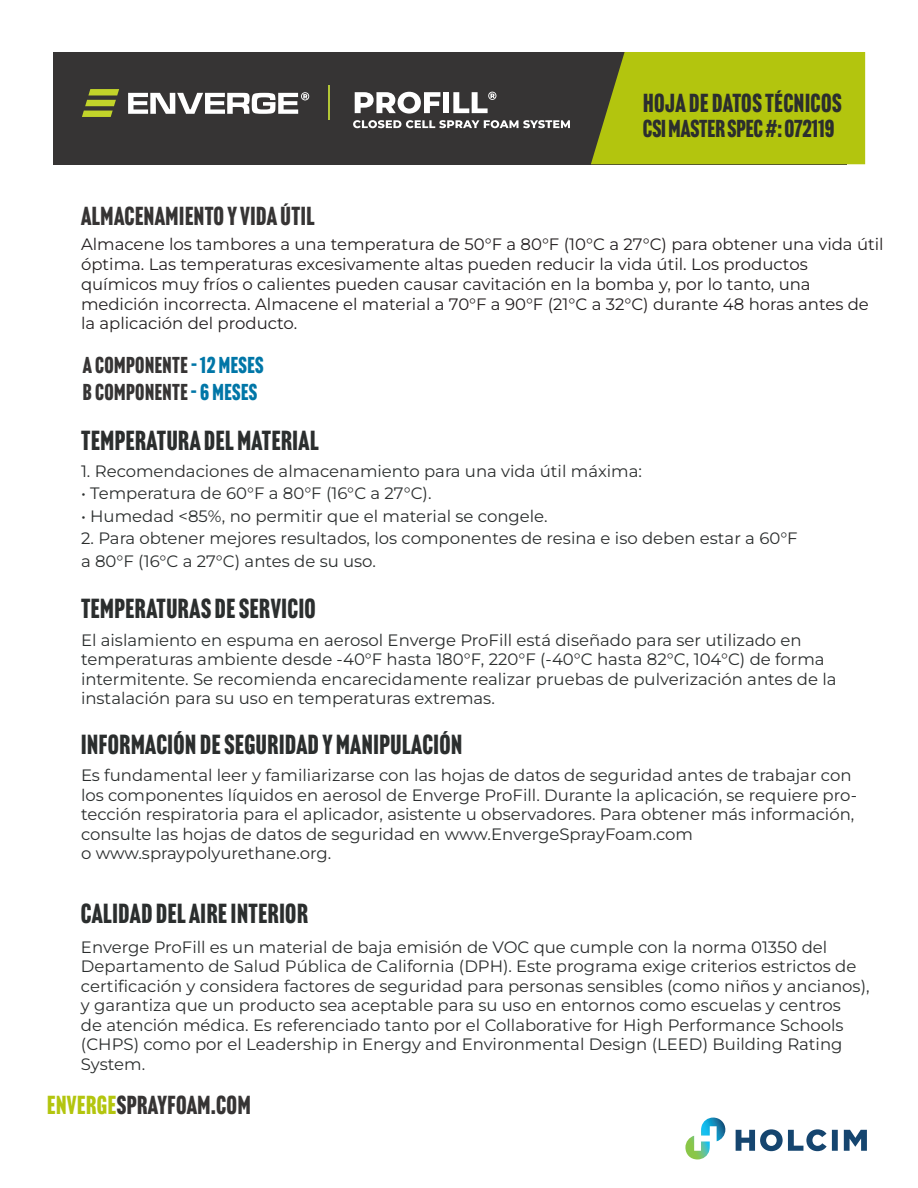
<style>
.page{position:relative;width:918px;height:1188px;background:#fff}
.page>*{position:absolute;margin:0;border:0;box-sizing:border-box;transform-origin:0 0}
.t1{font:27px "Headline Gothic ATF";letter-spacing:.02em;color:#2b2e2e}
.t2{font:25.5px "Headline Gothic ATF";letter-spacing:.02em;color:#363434}
.t3{font:25.5px "Headline Gothic ATF";letter-spacing:.02em;color:#2b2e2e}
.t4{font:24px "Headline Gothic ATF";color:#2b2e2e}
.t5{font:22.5px "Headline Gothic ATF";letter-spacing:.02em;color:#363434}
.t6{font:16.5px/19.5px "Montserrat";color:#2b2e2e}
.t7{font:16.5px/19.8px "Montserrat";color:#231f20}
.s1{color:#0076a7}
.s2{color:#b3c50e}
</style>
<div class="page">
<svg style="left:736px;top:1129px;width:131px;height:22px"></svg>
<svg style="left:685px;top:1118px;width:40px;height:41px"></svg>
<div style="left:53px;top:52px;width:794px;height:112px;background:#363434"></div>
<div style="left:591px;top:52px;width:274px;height:112px;background:#b3c50e"></div>
<svg style="left:355px;top:92px;width:85px;height:22px"></svg>
<div style="left:443px;top:92px;width:6px;height:21px;background:#fff"></div>
<svg style="left:453px;top:92px;width:43px;height:21px"></svg>
<hr style="left:329px;top:85px;width:1px;height:35px;background:#b3c635">
<svg style="left:353px;top:120px;width:217px;height:8px"></svg>
<svg style="left:82px;top:89px;width:37px;height:28px"></svg>
<svg style="left:128px;top:92px;width:181px;height:22px"></svg>
<h2 class="t3" style="left:643px;top:88px;width:200px">HOJA DE DATOS TÉCNICOS</h2>
<h3 class="t4" style="left:643px;top:115px;width:193px">CSI MASTER SPEC #: 072119</h3>
<p class="t2" style="left:81px;top:201px;width:235px">ALMACENAMIENTO Y VIDA ÚTIL</p>
<p class="t7" style="left:81px;top:234px;width:804px">Almacene los tambores a una temperatura de 50°F a 80°F (10°C a 27°C) para obtener una vida útil óptima. Las temperaturas excesivamente altas pueden reducir la vida útil. Los productos químicos muy fríos o calientes pueden causar cavitación en la bomba y, por lo tanto, una medición incorrecta. Almacene el material a 70°F a 90°F (21°C a 32°C) durante 48 horas antes de la aplicación del producto.</p>
<p class="t5" style="left:83px;top:352px;width:182px">A COMPONENTE <span class="s1">– 12 MESES</span></p>
<p class="t5" style="left:83px;top:379px;width:176px">B COMPONENTE <span class="s1">– 6 MESES</span></p>
<p class="t1" style="left:81px;top:425px;width:239px">TEMPERATURA DEL MATERIAL</p>
<p class="t6" style="left:81px;top:461px;width:563px">1. Recomendaciones de almacenamiento para una vida útil máxima:</p>
<p class="t6" style="left:81px;top:483px;width:352px">• Temperatura de 60°F a 80°F (16°C a 27°C).</p>
<p class="t6" style="left:81px;top:506px;width:468px">• Humedad &lt;85%, no permitir que el material se congele.</p>
<p class="t6" style="left:81px;top:527px;width:718px;line-height:22.5px">2. Para obtener mejores resultados, los componentes de resina e iso deben estar a 60°F a 80°F (16°C a 27°C) antes de su uso.</p>
<p class="t1" style="left:81px;top:593px;width:236px">TEMPERATURAS DE SERVICIO</p>
<p class="t6" style="left:81px;top:630px;width:757px">El aislamiento en espuma en aerosol Enverge ProFill está diseñado para ser utilizado en temperaturas ambiente desde -40°F hasta 180°F, 220°F (-40°C hasta 82°C, 104°C) de forma intermitente. Se recomienda encarecidamente realizar pruebas de pulverización antes de la instalación para su uso en temperaturas extremas.</p>
<p class="t1" style="left:81px;top:729px;width:383px">INFORMACIÓN DE SEGURIDAD Y MANIPULACIÓN</p>
<p class="t6" style="left:81px;top:765px;width:778px">Es fundamental leer y familiarizarse con las hojas de datos de seguridad antes de trabajar con los componentes líquidos en aerosol de Enverge ProFill. Durante la aplicación, se requiere pro&shy;tección respiratoria para el aplicador, asistente u observadores. Para obtener más información, consulte las hojas de datos de seguridad en www.EnvergeSprayFoam.com<br>o www.spraypolyurethane.org.</p>
<p class="t1" style="left:81px;top:897px;width:229px">CALIDAD DEL AIRE INTERIOR</p>
<p class="t6" style="left:81px;top:937px;width:790px">Enverge ProFill es un material de baja emisión de VOC que cumple con la norma 01350 del Departamento de Salud Pública de California (DPH). Este programa exige criterios estrictos de certificación y considera factores de seguridad para personas sensibles (como niños y ancianos), y garantiza que un producto sea aceptable para su uso en entornos como escuelas y centros<br>de atención médica. Es referenciado tanto por el Collaborative for High Performance Schools (CHPS) como por el Leadership in Energy and Environmental Design (LEED) Building Rating System.</p>
<h2 class="t2" style="left:47px;top:1090px;width:205px"><span class="s2">ENVERGE</span>SPRAYFOAM.COM</h2>
</div>
